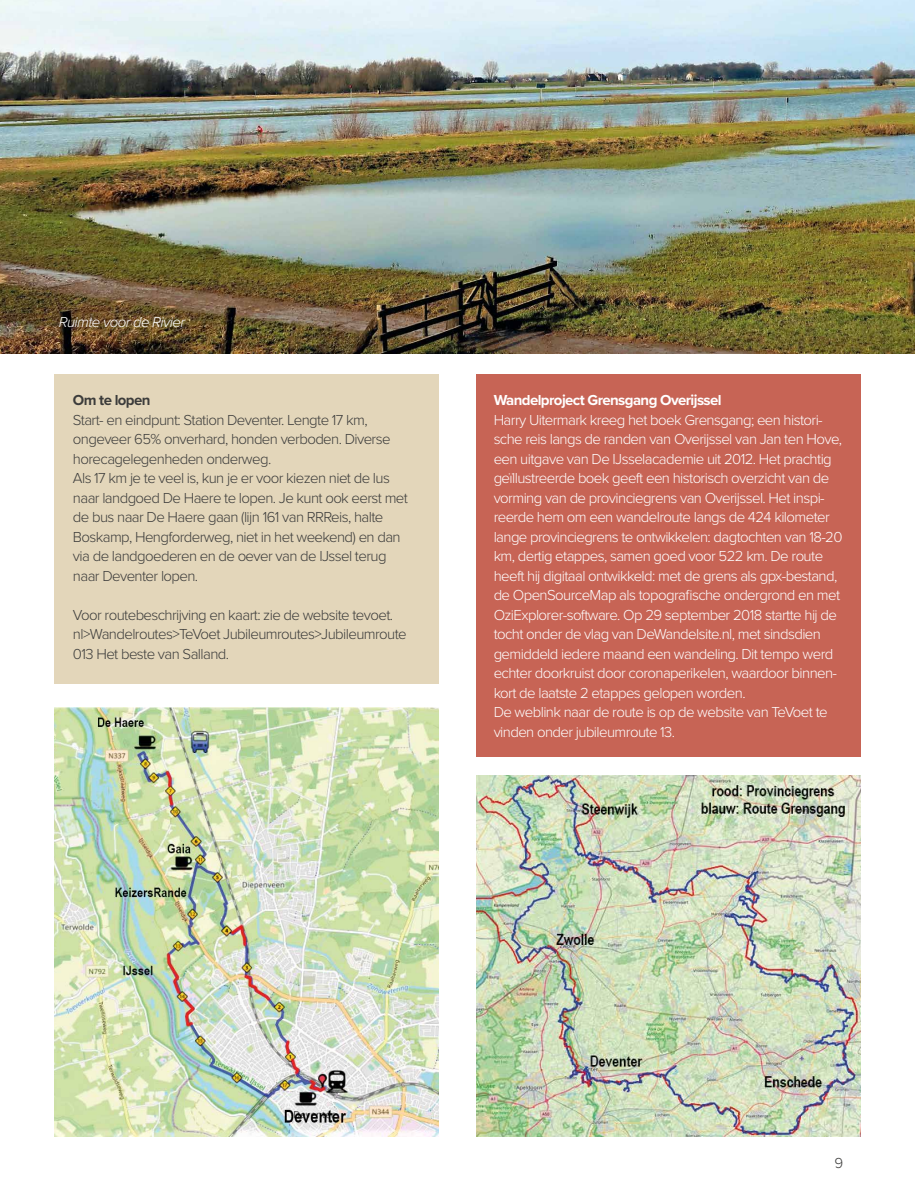
<style>
.page{position:relative;width:915px;height:1191px;background:#fff}
.page>*{position:absolute;margin:0;border:0;box-sizing:border-box;transform-origin:0 0}
.t1{font:300 15px/19.5px "Proxima Nova";letter-spacing:-.04em;color:#fff}
.t2{font:300 15px/19.5px "Proxima Nova";letter-spacing:-.04em;color:#3c3c3b}
.t3{font:700 15px "Proxima Nova";letter-spacing:-.04em;color:#fff}
.t4{font:italic 300 15px "Proxima Nova";letter-spacing:-.04em;color:#fff}
.t5{font:700 15px "Proxima Nova";letter-spacing:-.04em;color:#3c3c3b}
</style>
<div class="page">
<img style="left:0;top:0;width:914px;height:353px">
<div style="left:54px;top:374px;width:384px;height:309px;background:#e3d6ba"></div>
<div style="left:476px;top:374px;width:384px;height:382px;background:#c76455"></div>
<img style="left:54px;top:708px;width:384px;height:429px">
<img style="left:476px;top:776px;width:384px;height:361px">
<p class="t4" style="left:59px;top:311px;width:128px">Ruimte voor de Rivier</p>
<p class="t5" style="left:73px;top:389px;width:79px">Om te lopen</p>
<p class="t2" style="left:73px;top:409px;width:336px">Start- en eindpunt: Station Deventer. Lengte 17 km, ongeveer 65% onverhard, honden verboden. Diverse horecagelegenheden onderweg.<br>Als 17 km je te veel is, kun je er voor kiezen niet de lus naar landgoed De Haere te lopen. Je kunt ook eerst met de bus naar De Haere gaan (lijn 161 van RRReis, halte Boskamp, Hengforderweg, niet in het weekend) en dan via de landgoederen en de oever van de IJssel terug naar Deventer lopen.</p>
<p class="t2" style="left:73px;top:604px;width:335px">Voor routebeschrijving en kaart: zie de website tevoet. nl&gt;Wandelroutes&gt;TeVoet Jubileumroutes&gt;Jubileumroute<br>013 Het beste van Salland.</p>
<p class="t3" style="left:493px;top:389px;width:229px">Wandelproject Grensgang Overijssel</p>
<p class="t1" style="left:493px;top:409px;width:350px">Harry Uitermark kreeg het boek Grensgang; een histori&shy;sche reis langs de randen van Overijssel van Jan ten Hove, een uitgave van De IJsselacademie uit 2012. Het prachtig geïllustreerde boek geeft een historisch overzicht van de vorming van de provinciegrens van Overijssel. Het inspi&shy;reerde hem om een wandelroute langs de 424 kilometer lange provinciegrens te ontwikkelen: dagtochten van 18-20 km, dertig etappes, samen goed voor 522 km. De route heeft hij digitaal ontwikkeld: met de grens als gpx-bestand, de OpenSourceMap als topografische ondergrond en met OziExplorer-software. Op 29 september 2018 startte hij de tocht onder de vlag van DeWandelsite.nl, met sindsdien gemiddeld iedere maand een wandeling. Dit tempo werd echter doorkruist door coronaperikelen, waardoor binnen&shy;kort de laatste 2 etappes gelopen worden.<br>De weblink naar de route is op de website van TeVoet te vinden onder jubileumroute 13.</p>
<p class="t2" style="left:834px;top:1152px;width:10px">9</p>
</div>
